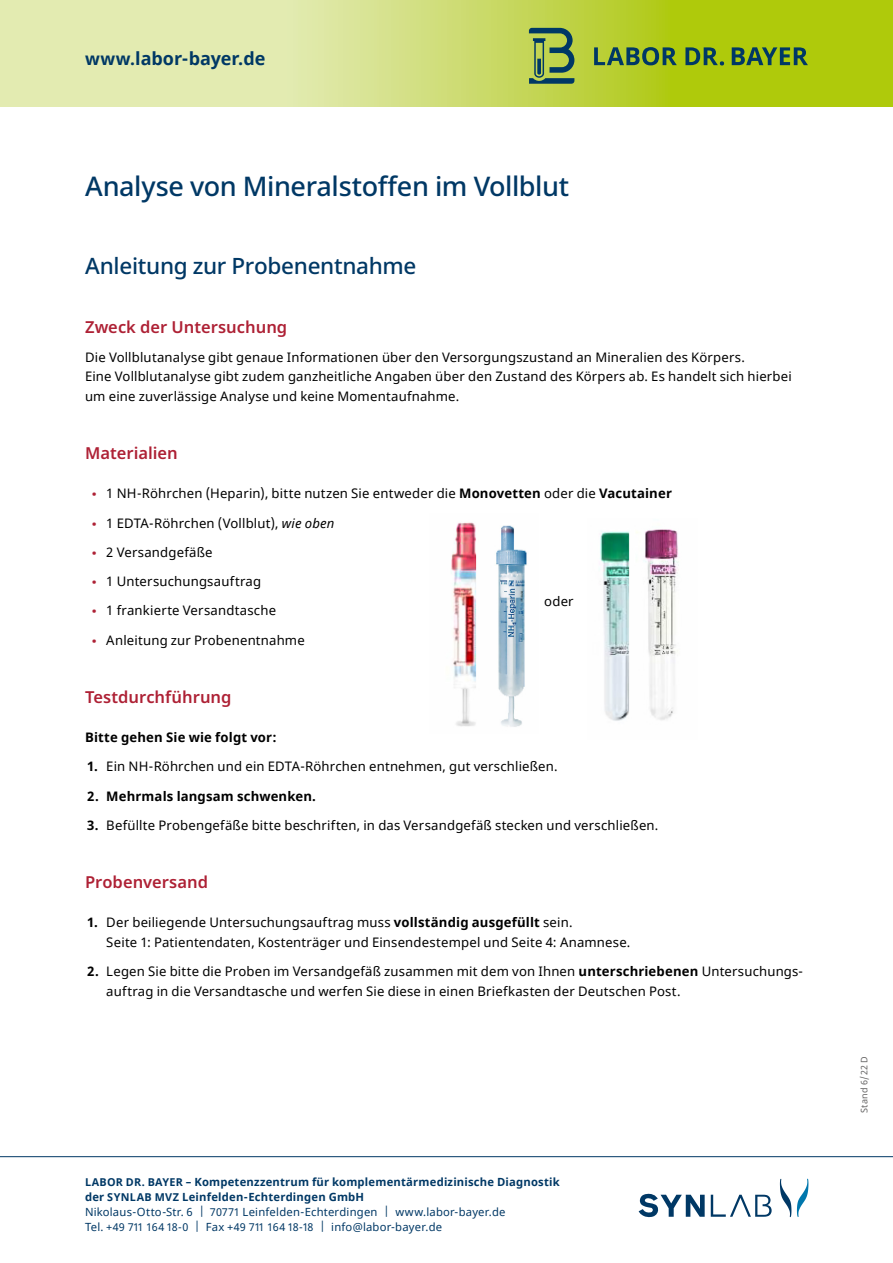
<style>
.page{position:relative;width:893px;height:1263px;background:#fff}
.page>*{position:absolute;margin:0;border:0;box-sizing:border-box;transform-origin:0 0}
.t1{font:500 27px "Noto Sans";letter-spacing:-.015em;color:#003865}
.t2{font:500 22.5px "Noto Sans";letter-spacing:-.015em;color:#003865}
.t3{font:700 18px "Noto Sans";letter-spacing:-.005em;color:#003865}
.t4{font:600 16.5px "Noto Sans";color:#ae2135}
.t5{font:13.2px/19.5px "Noto Sans";letter-spacing:.015em;color:#000}
.t6{font:700 13.2px "Noto Sans";letter-spacing:.01em;color:#000}
.t7{font:11.25px/15px "Noto Sans";letter-spacing:.02em;color:#003865}
.t8{font:9px "Noto Sans";letter-spacing:.03em;color:#646363}
.s1{font-size:17.25px}
.s2{font-weight:700;font-size:19.65px;color:#ae2135}
.s3{font-weight:700}
.s4{font-style:italic}
.s5{font-weight:700;font-size:10.8px}
.s6{font-size:10.8px}
</style>
<div class="page">
<div style="left:0;top:0;width:893px;height:106px;background:#afca0b"></div>
<svg style="left:0;top:0;width:708px;height:106px;background:#d4e185"></svg>
<svg style="left:594px;top:47px;width:83px;height:18px"></svg>
<svg style="left:685px;top:47px;width:39px;height:18px"></svg>
<svg style="left:732px;top:47px;width:76px;height:18px"></svg>
<svg style="left:529px;top:28px;width:46px;height:56px;background:#719356"></svg>
<svg style="left:780px;top:1179px;width:11px;height:38px"></svg>
<svg style="left:797px;top:1179px;width:11px;height:38px"></svg>
<svg style="left:639px;top:1193px;width:66px;height:25px"></svg>
<svg style="left:711px;top:1195px;width:61px;height:22px"></svg>
<hr style="left:0;top:1156px;width:893px;height:1px;background:#003865">
<img style="left:451px;top:522px;width:76px;height:205px">
<img style="left:600px;top:529px;width:79px;height:192px">
<h3 class="t3" style="left:85px;top:45px;width:182px"><span class="s1">www.</span>labor-bayer.de</h3>
<h1 class="t1" style="left:85px;top:167px;width:486px">Analyse von Mineralstoffen im Vollblut</h1>
<h2 class="t2" style="left:85px;top:250px;width:333px">Anleitung zur Probenentnahme</h2>
<p class="t4" style="left:85px;top:315px;width:204px">Zweck der Untersuchung</p>
<p class="t5" style="left:85px;top:348px;width:708px">Die Vollblutanalyse gibt genaue Informationen über den Versorgungszustand an Mineralien des Körpers.<br>Eine Vollblutanalyse gibt zudem ganzheitliche Angaben über den Zustand des Körpers ab. Es handelt sich hierbei um eine zuverlässige Analyse und keine Momentaufnahme.</p>
<p class="t4" style="left:85px;top:442px;width:94px">Materialien</p>
<p class="t5" style="left:91px;top:484px;width:582px"><span class="s2">·</span> 1 NH-Röhrchen (Heparin), bitte nutzen Sie entweder die <span class="s3">Monovetten</span> oder die <span class="s3">Vacutainer</span></p>
<p class="t5" style="left:91px;top:513px;width:244px"><span class="s2">·</span> 1 EDTA-Röhrchen (Vollblut), <span class="s4">wie oben</span></p>
<p class="t5" style="left:91px;top:543px;width:123px"><span class="s2">·</span> 2 Versandgefäße</p>
<p class="t5" style="left:91px;top:572px;width:171px"><span class="s2">·</span> 1 Untersuchungsauftrag</p>
<p class="t5" style="left:91px;top:601px;width:186px"><span class="s2">·</span> 1 frankierte Versandtasche</p>
<p class="t5" style="left:91px;top:630px;width:215px"><span class="s2">·</span> Anleitung zur Probenentnahme</p>
<p class="t5" style="left:544px;top:591px;width:31px">oder</p>
<p class="t4" style="left:85px;top:685px;width:148px">Testdurchführung</p>
<p class="t6" style="left:85px;top:728px;width:193px">Bitte gehen Sie wie folgt vor:</p>
<p class="t5" style="left:87px;top:757px;width:472px"><span class="s3">1.</span> Ein NH-Röhrchen und ein EDTA-Röhrchen entnehmen, gut verschließen.</p>
<p class="t6" style="left:87px;top:786px;width:230px">2. Mehrmals langsam schwenken.</p>
<p class="t5" style="left:87px;top:816px;width:573px"><span class="s3">3.</span> Befüllte Probengefäße bitte beschriften, in das Versandgefäß stecken und verschließen.</p>
<p class="t4" style="left:85px;top:871px;width:125px">Probenversand</p>
<p class="t5" style="left:106px;top:913px;width:526px;text-indent:-19px"><span class="s3">1.</span> Der beiliegende Untersuchungsauftrag muss <span class="s3">vollständig ausgefüllt</span> sein.<br>Seite 1: Patientendaten, Kostenträger und Einsendestempel und Seite 4: Anamnese.</p>
<p class="t5" style="left:106px;top:962px;width:698px;text-indent:-19px"><span class="s3">2.</span> Legen Sie bitte die Proben im Versandgefäß zusammen mit dem von Ihnen <span class="s3">unterschriebenen</span> Untersuchungs&shy;auftrag in die Versandtasche und werfen Sie diese in einen Briefkasten der Deutschen Post.</p>
<p class="t7" style="left:85px;top:1175px;width:476px"><span class="s5">LABOR DR. BAYER</span> <span class="s3">– Kompetenzzentrum für komplementärmedizinische Diagnostik der</span> <span class="s5">SYNLAB MVZ</span> <span class="s3">Leinfelden-Echterdingen GmbH<br></span>Nikolaus-Otto-Str. 6 | <span class="s6">70771</span> Leinfelden-Echterdingen | www.labor-bayer.de<br>Tel. +<span class="s6">49 711 164 18-0</span> | Fax +<span class="s6">49 711 164 18-18</span> | info@labor-bayer.de</p>
<p class="t8" style="left:858px;top:1113px;width:58px;rotate:-90deg">Stand 6/22 D</p>
</div>
